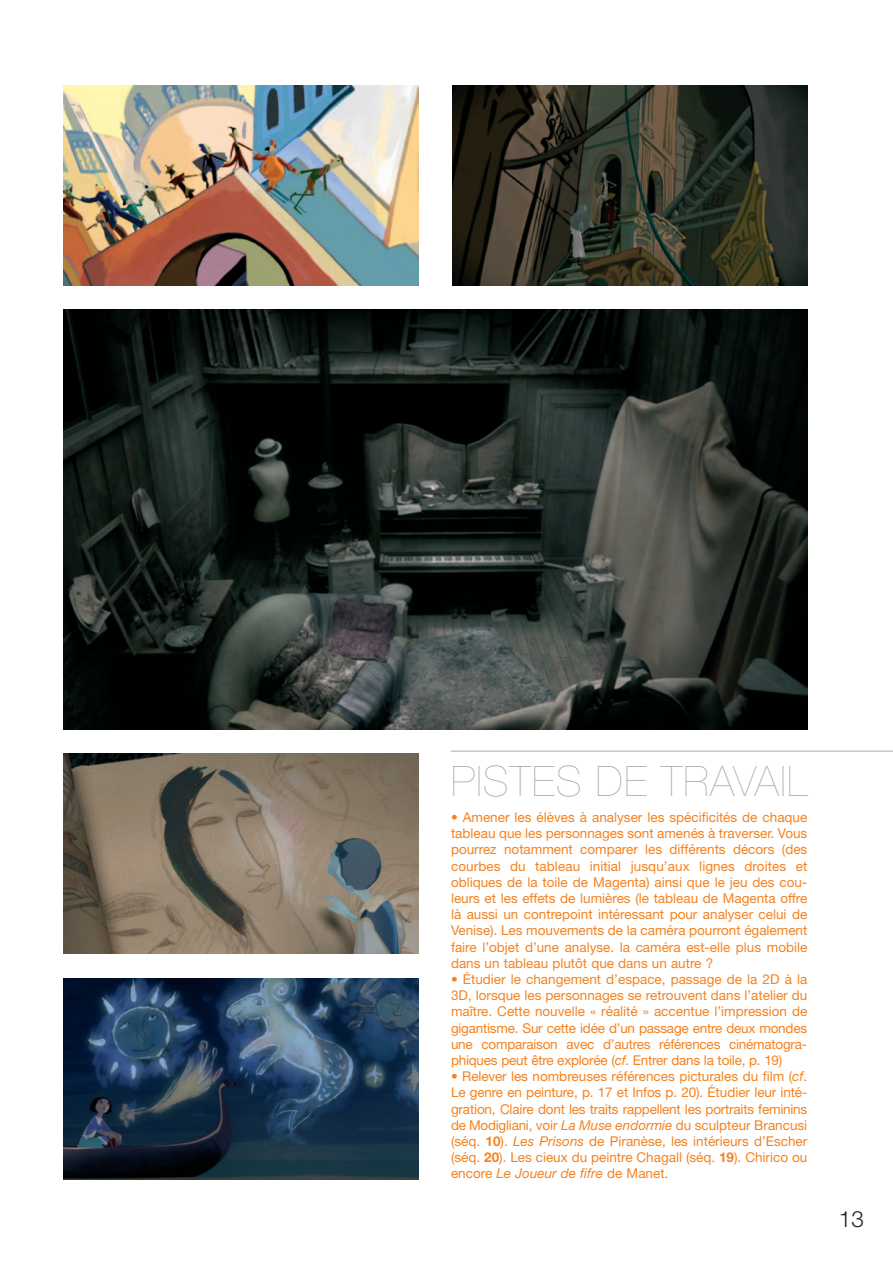
<style>
.page{position:relative;width:893px;height:1263px;background:#fff}
.page>*{position:absolute;margin:0;border:0;box-sizing:border-box;transform-origin:0 0}
.t1{font:200 42px "Helvetica Neue";letter-spacing:.03em;color:#a8a9ad}
.t2{font:300 22.5px "Helvetica Neue";color:#231f20}
.t3{font:13.5px/16.2px "Helvetica Neue";color:#f58220;text-align:justify}
.s1{font-style:italic}
.s2{font-weight:700}
</style>
<div class="page">
<hr style="left:451px;top:751px;width:442px;height:1px;background:#a8a9ad">
<img style="left:64px;top:979px;width:355px;height:200px">
<img style="left:64px;top:309px;width:744px;height:420px">
<img style="left:64px;top:85px;width:355px;height:201px">
<img style="left:453px;top:85px;width:355px;height:201px">
<img style="left:64px;top:753px;width:355px;height:200px">
<h1 class="t1" style="left:451px;top:766px;width:358px">PISTES DE TRAVAIL</h1>
<p class="t3" style="left:451px;top:810px;width:358px">• Amener les élèves à analyser les spécificités de chaque tableau que les personnages sont amenés à traverser. Vous pourrez notamment comparer les différents décors (des courbes du tableau initial jusqu’aux lignes droites et obliques de la toile de Magenta) ainsi que le jeu des cou&shy;leurs et les effets de lumières (le tableau de Magenta offre là aussi un contrepoint intéressant pour analyser celui de Venise). Les mouvements de la caméra pourront également faire l’objet d’une analyse. la caméra est-elle plus mobile dans un tableau plutôt que dans un autre ?</p>
<p class="t3" style="left:451px;top:972px;width:358px">• Étudier le changement d’espace, passage de la 2D à la 3D, lorsque les personnages se retrouvent dans l’atelier du maître. Cette nouvelle « réalité » accentue l’impression de gigantisme. Sur cette idée d’un passage entre deux mondes une comparaison avec d’autres références cinématogra&shy;phiques peut être explorée (<span class="s1">cf</span>. Entrer dans la toile, p. 19)</p>
<p class="t3" style="left:451px;top:1069px;width:358px">• Relever les nombreuses références picturales du film (<span class="s1">cf</span>.<br>Le genre en peinture, p. 17 et Infos p. 20). Étudier leur inté&shy;gration, Claire dont les traits rappellent les portraits feminins de Modigliani, voir <span class="s1">La Muse endormie</span> du sculpteur Brancusi (séq. <span class="s2">10</span>). <span class="s1">Les Prisons</span> de Piranèse, les intérieurs d’Escher (séq. <span class="s2">20</span>). Les cieux du peintre Chagall (séq. <span class="s2">19</span>). Chirico ou encore <span class="s1">Le Joueur de fifre</span> de Manet.</p>
<h2 class="t2" style="left:839px;top:1211px;width:27px">13</h2>
</div>
